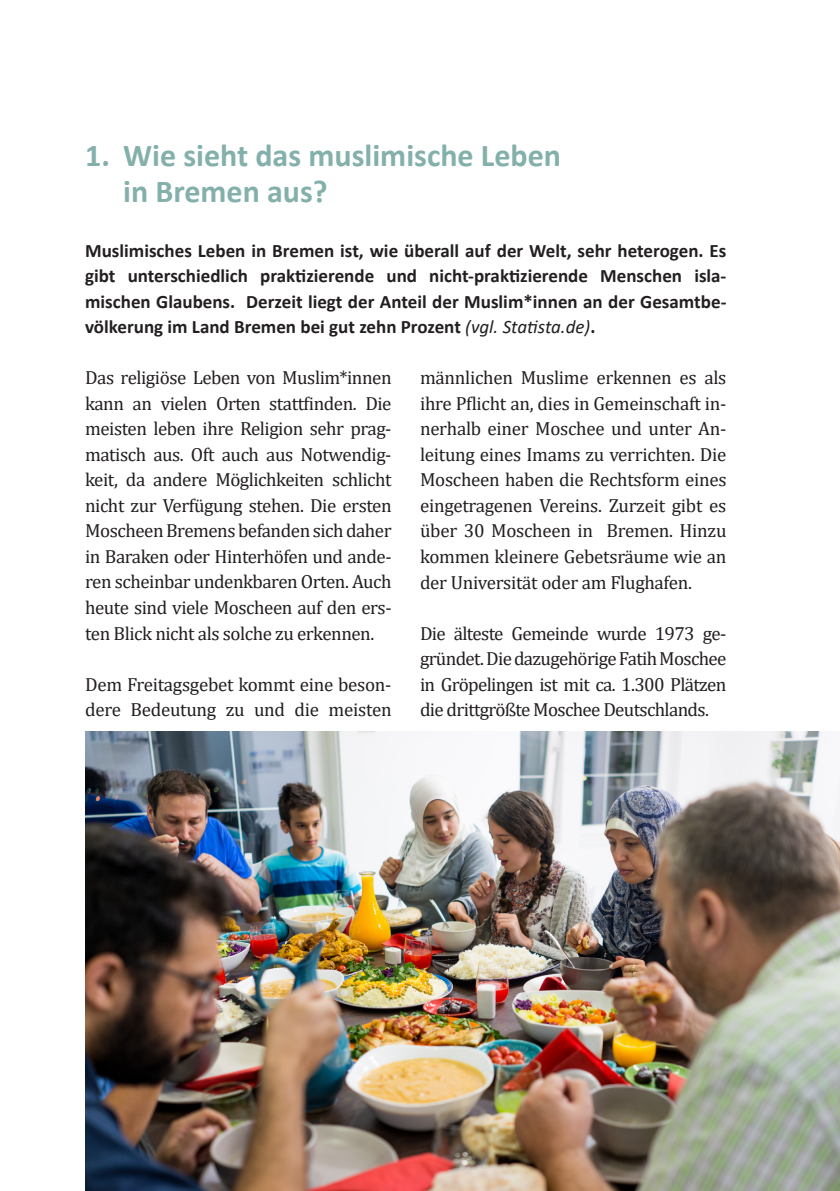
<style>
.page{position:relative;width:840px;height:1191px;background:#fff}
.page>*{position:absolute;margin:0;border:0;box-sizing:border-box;transform-origin:0 0}
.t1{font:700 32px/36px "Calibri";color:#84b0ab}
.t2{font:19px/25.6px "Cambria";letter-spacing:-.025em;color:#231f20;text-align:justify}
.t3{font:700 19px/25.6px "Calibri";color:#231f20;text-align:justify}
.s1{font-weight:400;font-style:italic}
</style>
<div class="page">
<img style="left:85px;top:731px;width:754px;height:460px">
<h1 class="t1" style="left:123px;top:137px;width:439px;text-indent:-38px">1. Wie sieht das muslimische Leben in Bremen aus?</h1>
<p class="t3" style="left:85px;top:237px;width:642px">Muslimisches Leben in Bremen ist, wie überall auf der Welt, sehr heterogen. Es gibt unterschiedlich praktizierende und nicht-praktizierende Menschen isla&shy;mischen Glaubens. Derzeit liegt der Anteil der Muslim*innen an der Gesamtbe&shy;völkerung im Land Bremen bei gut zehn Prozent <span class="s1">(vgl. Statista.de)</span>.</p>
<p class="t2" style="left:85px;top:365px;width:308px">Das religiöse Leben von Muslim*innen kann an vielen Orten stattfinden. Die meisten leben ihre Religion sehr prag&shy;matisch aus. Oft auch aus Notwendig&shy;keit, da andere Möglichkeiten schlicht nicht zur Verfügung stehen. Die ersten Moscheen Bremens befanden sich daher in Baraken oder Hinterhöfen und ande&shy;ren scheinbar undenkbaren Orten. Auch heute sind viele Moscheen auf den ers&shy;ten Blick nicht als solche zu erkennen.</p>
<p class="t2" style="left:85px;top:671px;width:308px">Dem Freitagsgebet kommt eine beson&shy;dere Bedeutung zu und die meisten</p>
<p class="t2" style="left:420px;top:365px;width:308px">männlichen Muslime erkennen es als ihre Pflicht an, dies in Gemeinschaft in&shy;nerhalb einer Moschee und unter An&shy;leitung eines Imams zu verrichten. Die Moscheen haben die Rechtsform eines eingetragenen Vereins. Zurzeit gibt es über 30 Moscheen in Bremen. Hinzu kommen kleinere Gebetsräume wie an der Universität oder am Flughafen.</p>
<p class="t2" style="left:420px;top:620px;width:308px">Die älteste Gemeinde wurde 1973 ge&shy;gründet. Die dazugehörige Fatih Moschee in Gröpelingen ist mit ca. 1.300 Plätzen die drittgrößte Moschee Deutschlands.</p>
</div>
